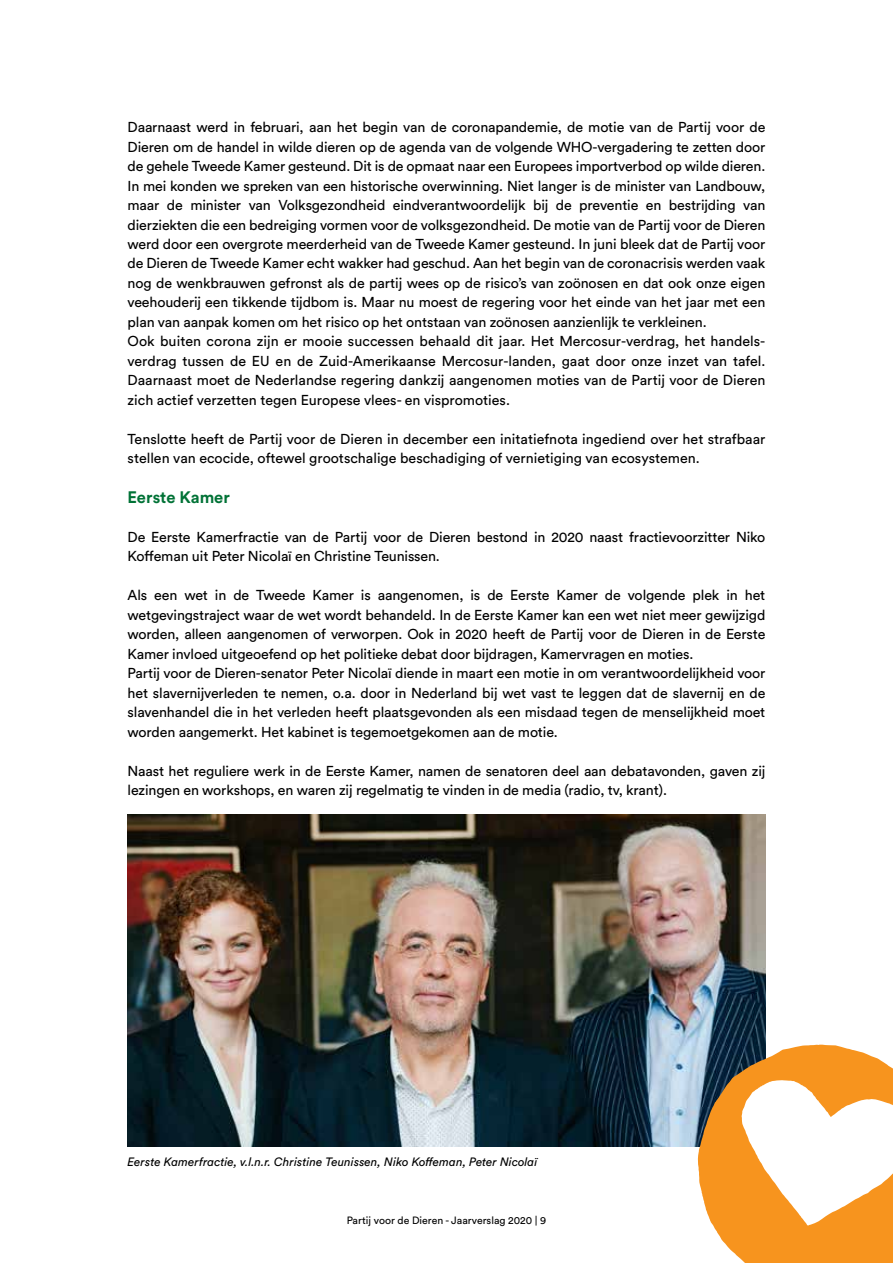
<style>
.page{position:relative;width:893px;height:1263px;background:#fff}
.page>*{position:absolute;margin:0;border:0;box-sizing:border-box;transform-origin:0 0}
.t1{font:700 16.5px "Circular Pro";color:#007236}
.t2{font:14.25px/19.5px "Circular Pro";letter-spacing:-.01em;color:#000}
.t3{font:italic 12px "Circular Pro";color:#000}
.t4{font:10.5px "Circular Pro";color:#000}
</style>
<div class="page">
<img style="left:128px;top:814px;width:637px;height:332px">
<svg style="left:698px;top:1044px;width:195px;height:219px"></svg>
<p class="t2" style="left:128px;top:117px;width:639px">Daarnaast werd in februari, aan het begin van de coronapandemie, de motie van de Partij voor de Dieren om de handel in wilde dieren op de agenda van de volgende WHO-vergadering te zetten door de gehele Tweede Kamer gesteund. Dit is de opmaat naar een Europees importverbod op wilde dieren.<br>In mei konden we spreken van een historische overwinning. Niet langer is de minister van Landbouw, maar de minister van Volksgezondheid eindverantwoordelijk bij de preventie en bestrijding van dierziekten die een bedreiging vormen voor de volksgezondheid. De motie van de Partij voor de Dieren werd door een overgrote meerderheid van de Tweede Kamer gesteund. In juni bleek dat de Partij voor de Dieren de Tweede Kamer echt wakker had geschud. Aan het begin van de coronacrisis werden vaak nog de wenkbrauwen gefronst als de partij wees op de risico’s van zoönosen en dat ook onze eigen veehouderij een tikkende tijdbom is. Maar nu moest de regering voor het einde van het jaar met een plan van aanpak komen om het risico op het ontstaan van zoönosen aanzienlijk te verkleinen.<br>Ook buiten corona zijn er mooie successen behaald dit jaar. Het Mercosur-verdrag, het handels&shy;verdrag tussen de EU en de Zuid-Amerikaanse Mercosur-landen, gaat door onze inzet van tafel.<br>Daarnaast moet de Nederlandse regering dankzij aangenomen moties van de Partij voor de Dieren zich actief verzetten tegen Europese vlees- en vispromoties.</p>
<p class="t2" style="left:128px;top:429px;width:639px">Tenslotte heeft de Partij voor de Dieren in december een initatiefnota ingediend over het strafbaar stellen van ecocide, oftewel grootschalige beschadiging of vernietiging van ecosystemen.</p>
<p class="t1" style="left:128px;top:485px;width:104px">Eerste Kamer</p>
<p class="t2" style="left:128px;top:526px;width:639px">De Eerste Kamerfractie van de Partij voor de Dieren bestond in 2020 naast fractievoorzitter Niko<br>Koffeman uit Peter Nicolaï en Christine Teunissen.</p>
<p class="t2" style="left:128px;top:585px;width:639px">Als een wet in de Tweede Kamer is aangenomen, is de Eerste Kamer de volgende plek in het wetgevingstraject waar de wet wordt behandeld. In de Eerste Kamer kan een wet niet meer gewijzigd worden, alleen aangenomen of verworpen. Ook in 2020 heeft de Partij voor de Dieren in de Eerste Kamer invloed uitgeoefend op het politieke debat door bijdragen, Kamervragen en moties.<br>Partij voor de Dieren-senator Peter Nicolaï diende in maart een motie in om verantwoordelijkheid voor het slavernijverleden te nemen, o.a. door in Nederland bij wet vast te leggen dat de slavernij en de slavenhandel die in het verleden heeft plaatsgevonden als een misdaad tegen de menselijkheid moet worden aangemerkt. Het kabinet is tegemoetgekomen aan de motie.</p>
<p class="t2" style="left:128px;top:760px;width:639px">Naast het reguliere werk in de Eerste Kamer, namen de senatoren deel aan debatavonden, gaven zij lezingen en workshops, en waren zij regelmatig te vinden in de media (radio, tv, krant).</p>
<p class="t3" style="left:128px;top:1153px;width:411px">Eerste Kamerfractie, v.l.n.r. Christine Teunissen, Niko Koffeman, Peter Nicolaï</p>
<p class="t4" style="left:347px;top:1213px;width:201px">Partij voor de Dieren - Jaarverslag 2020 | 9</p>
</div>
